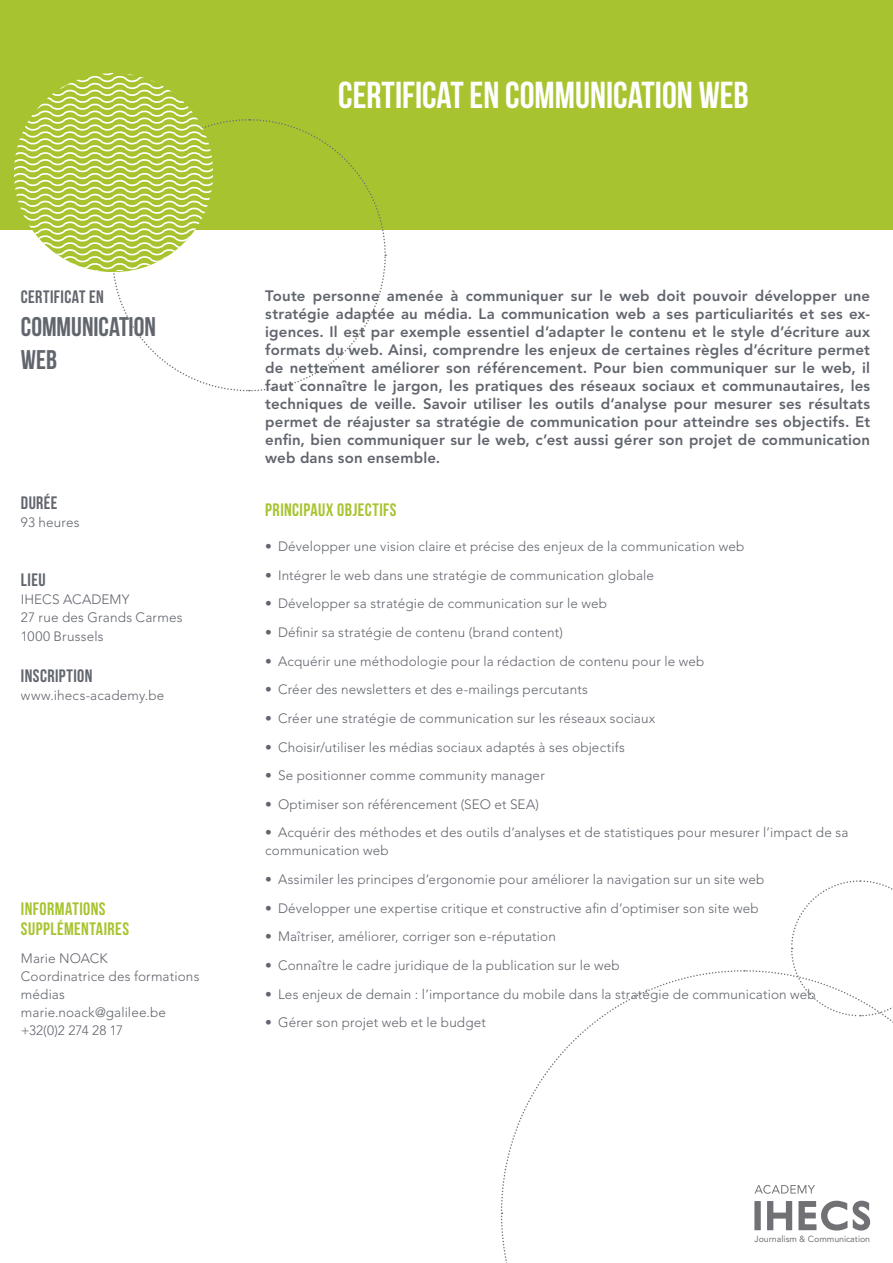
<style>
.page{position:relative;width:893px;height:1263px;background:#fff}
.page>*{position:absolute;margin:0;border:0;box-sizing:border-box;transform-origin:0 0}
.Titre_A{font:37.5px "Bebas Neue";color:#fff}
.Titre_C{font:27px/33px "Bebas Neue";color:#61656d}
.Titre_C-2{font:18px "Bebas Neue";letter-spacing:.025em;color:#61656d}
.Texte_courant{font:18px/19.5px "Bebas Neue";letter-spacing:.025em;color:#a7c430}
.Titre_C-3{font:18px "Bebas Neue";letter-spacing:.025em;color:#a7c430}
.Titre_C-4{font:800 15px/18px "Avenir LT Std";letter-spacing:.01em;color:#61656d;text-align:justify}
.Texte_courant-2{font:300 13.5px/18px "Avenir LT Std";letter-spacing:.01em;color:#61656d}
.Titre_C-5{font:300 13.5px/18px "Avenir LT Std";letter-spacing:.015em;color:#61656d}
.t1{font:8.85px "Avenir LT Std";color:#717074}
</style>
<div class="page">
<div style="left:0;top:0;width:893px;height:229px;background:#a7c430"></div>
<svg style="left:500px;top:880px;width:393px;height:383px"></svg>
<svg style="left:14px;top:73px;width:373px;height:319px"></svg>
<p class="Titre_A" style="left:338px;top:74px;width:412px">CERTIFICAT EN COMMUNICATION WEB</p>
<p class="Titre_C-2" style="left:21px;top:287px;width:85px">CERTIFICAT EN</p>
<p class="Titre_C" style="left:21px;top:309px;width:137px">COMMUNICATION<br>WEB</p>
<p class="Titre_C-2" style="left:21px;top:493px;width:38px">DURÉE</p>
<p class="Titre_C-5" style="left:21px;top:513px;width:60px">93 heures</p>
<p class="Titre_C-2" style="left:21px;top:570px;width:26px">LIEU</p>
<p class="Titre_C-5" style="left:21px;top:590px;width:163px">IHECS ACADEMY<br>27 rue des Grands Carmes</p>
<p class="Titre_C-5" style="left:21px;top:628px;width:84px">1000 Brussels</p>
<p class="Titre_C-2" style="left:21px;top:666px;width:73px">INSCRIPTION</p>
<p class="Titre_C-5" style="left:21px;top:686px;width:145px">www.ihecs-academy.be</p>
<p class="Texte_courant" style="left:21px;top:899px;width:110px">INFORMATIONS<br>SUPPLÉMENTAIRES</p>
<p class="Texte_courant-2" style="left:21px;top:950px;width:180px">Marie NOACK<br>Coordinatrice des formations médias</p>
<p class="Texte_courant-2" style="left:21px;top:1004px;width:147px">marie.noack@galilee.be +32(0)2 274 28 17</p>
<p class="Titre_C-4" style="left:265px;top:286px;width:606px">Toute personne amenée à communiquer sur le web doit pouvoir développer une stratégie adaptée au média. La communication web a ses particuliarités et ses ex&shy;igences. Il est par exemple essentiel d’adapter le contenu et le style d’écriture aux formats du web. Ainsi, comprendre les enjeux de certaines règles d’écriture permet de nettement améliorer son référencement. Pour bien communiquer sur le web, il faut connaître le jargon, les pratiques des réseaux sociaux et communautaires, les techniques de veille. Savoir utiliser les outils d’analyse pour mesurer ses résultats permet de réajuster sa stratégie de communication pour atteindre ses objectifs. Et enfin, bien communiquer sur le web, c’est aussi gérer son projet de communication web dans son ensemble.</p>
<p class="Titre_C-3" style="left:265px;top:500px;width:133px">PRINCIPAUX OBJECTIFS</p>
<p class="Texte_courant-2" style="left:265px;top:537px;width:481px">• Développer une vision claire et précise des enjeux de la communication web</p>
<p class="Texte_courant-2" style="left:265px;top:566px;width:390px">• Intégrer le web dans une stratégie de communication globale</p>
<p class="Texte_courant-2" style="left:265px;top:595px;width:343px">• Développer sa stratégie de communication sur le web</p>
<p class="Texte_courant-2" style="left:265px;top:623px;width:299px">• Définir sa stratégie de contenu (brand content)</p>
<p class="Texte_courant-2" style="left:265px;top:652px;width:441px">• Acquérir une méthodologie pour la rédaction de contenu pour le web</p>
<p class="Texte_courant-2" style="left:265px;top:681px;width:324px">• Créer des newsletters et des e-mailings percutants</p>
<p class="Texte_courant-2" style="left:265px;top:709px;width:392px">• Créer une stratégie de communication sur les réseaux sociaux</p>
<p class="Texte_courant-2" style="left:265px;top:738px;width:361px">• Choisir/utiliser les médias sociaux adaptés à ses objectifs</p>
<p class="Texte_courant-2" style="left:265px;top:766px;width:281px">• Se positionner comme community manager</p>
<p class="Texte_courant-2" style="left:265px;top:795px;width:275px">• Optimiser son référencement (SEO et SEA)</p>
<p class="Texte_courant-2" style="left:265px;top:824px;width:585px">• Acquérir des méthodes et des outils d’analyses et de statistiques pour mesurer l’impact de sa communication web</p>
<p class="Texte_courant-2" style="left:265px;top:870px;width:501px">• Assimiler les principes d’ergonomie pour améliorer la navigation sur un site web</p>
<p class="Texte_courant-2" style="left:265px;top:899px;width:495px">• Développer une expertise critique et constructive afin d’optimiser son site web</p>
<p class="Texte_courant-2" style="left:265px;top:928px;width:292px">• Maîtriser, améliorer, corriger son e-réputation</p>
<p class="Texte_courant-2" style="left:265px;top:956px;width:356px">• Connaître le cadre juridique de la publication sur le web</p>
<p class="Texte_courant-2" style="left:265px;top:985px;width:552px">• Les enjeux de demain : l’importance du mobile dans la stratégie de communication web</p>
<p class="Texte_courant-2" style="left:265px;top:1013px;width:222px">• Gérer son projet web et le budget</p>
<p class="t1" style="left:754px;top:1233px;width:117px">Journalism &amp; Communication</p>
</div>
